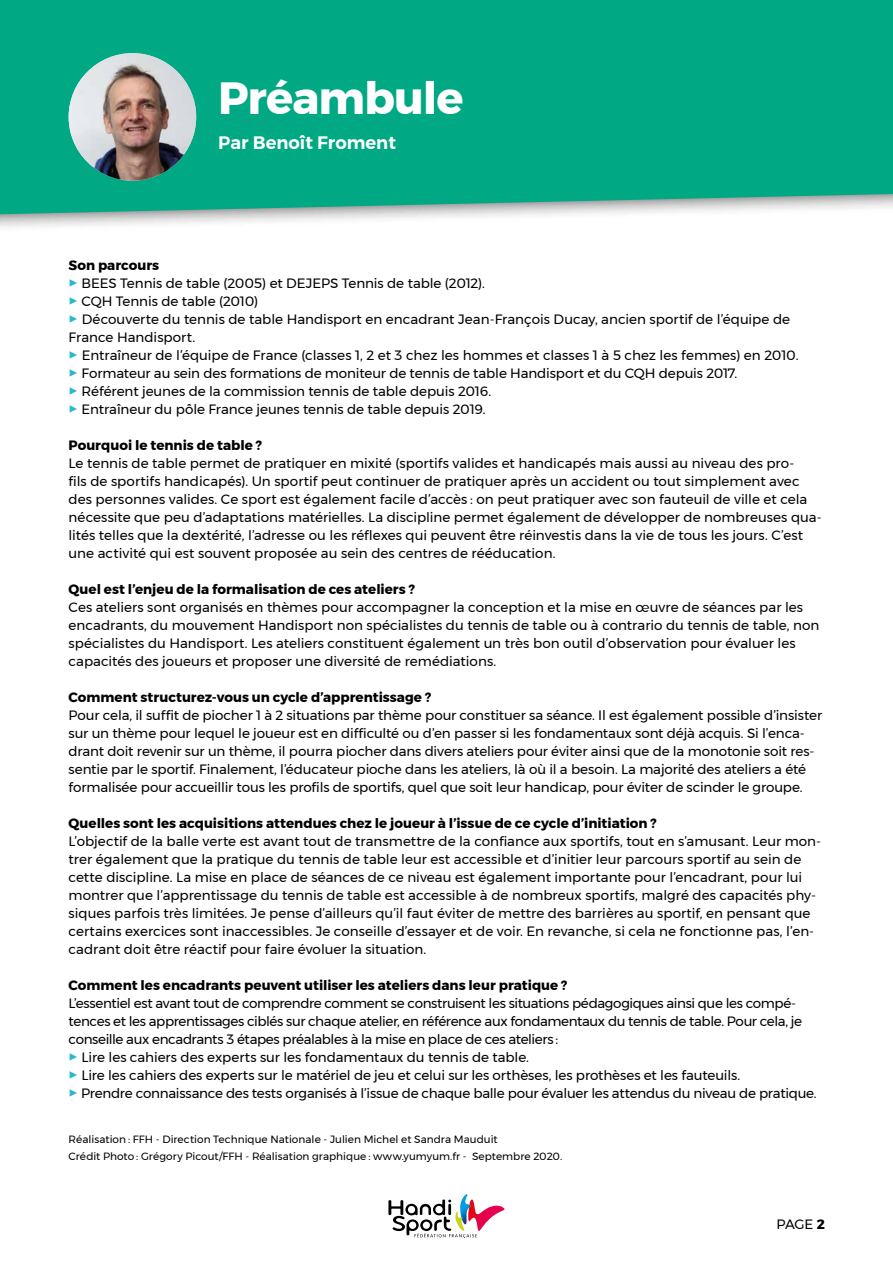
<style>
.page{position:relative;width:893px;height:1263px;background:#fff}
.page>*{position:absolute;margin:0;border:0;box-sizing:border-box;transform-origin:0 0}
.t1{font:700 45px "Montserrat";letter-spacing:-.02em;color:#fff}
.t2{font:600 18px "Montserrat";color:#fff}
.t3{font:13.5px/18px "Montserrat";letter-spacing:-.005em;color:#000}
.t4{font:700 13.5px "Montserrat";color:#000}
.t5{font:10.5px/16.5px "Montserrat";letter-spacing:.005em;color:#000}
.s1{font-weight:700}
.s2{font-family:"FF Dingbests";font-size:15px;color:#29b8ce}
</style>
<div class="page">
<svg style="left:388px;top:1194px;width:117px;height:44px"></svg>
<div style="left:0;top:0;width:893px;height:233px;background:#000;opacity:.75"></div>
<div style="left:0;top:0;width:893px;height:214px;background:#00a984"></div>
<img style="left:69px;top:53px;width:127px;height:128px;border-radius:64px">
<h1 class="t1" style="left:218px;top:61px;width:247px">Préambule</h1>
<h2 class="t2" style="left:218px;top:128px;width:179px">Par Benoît Froment</h2>
<p class="t3" style="left:69px;top:256px;width:731px"><span class="s1">Son parcours<br></span><span class="s2">&gt;</span> BEES Tennis de table (2005) et DEJEPS Tennis de table (2012).<br><span class="s2">&gt;</span> CQH Tennis de table (2010)<br><span class="s2">&gt;</span> Découverte du tennis de table Handisport en encadrant Jean-François Ducay, ancien sportif de l’équipe de France Handisport.<br><span class="s2">&gt;</span> Entraîneur de l’équipe de France (classes 1, 2 et 3 chez les hommes et classes 1 à 5 chez les femmes) en 2010. <span class="s2">&gt;</span> Formateur au sein des formations de moniteur de tennis de table Handisport et du CQH depuis 2017.<br><span class="s2">&gt;</span> Référent jeunes de la commission tennis de table depuis 2016.<br><span class="s2">&gt;</span> Entraîneur du pôle France jeunes tennis de table depuis 2019.</p>
<p class="t4" style="left:69px;top:435px;width:195px">Pourquoi le tennis de table ?</p>
<p class="t3" style="left:69px;top:454px;width:755px">Le tennis de table permet de pratiquer en mixité (sportifs valides et handicapés mais aussi au niveau des pro-<br>fils de sportifs handicapés). Un sportif peut continuer de pratiquer après un accident ou tout simplement avec des personnes valides. Ce sport est également facile d’accès : on peut pratiquer avec son fauteuil de ville et cela nécessite que peu d’adaptations matérielles. La discipline permet également de développer de nombreuses qua&shy;lités telles que la dextérité, l’adresse ou les réflexes qui peuvent être réinvestis dans la vie de tous les jours. C’est une activité qui est souvent proposée au sein des centres de rééducation.</p>
<p class="t4" style="left:69px;top:579px;width:348px">Quel est l’enjeu de la formalisation de ces ateliers ?</p>
<p class="t3" style="left:69px;top:598px;width:752px">Ces ateliers sont organisés en thèmes pour accompagner la conception et la mise en œuvre de séances par les encadrants, du mouvement Handisport non spécialistes du tennis de table ou à contrario du tennis de table, non spécialistes du Handisport. Les ateliers constituent également un très bon outil d’observation pour évaluer les capacités des joueurs et proposer une diversité de remédiations.</p>
<p class="t4" style="left:69px;top:687px;width:364px">Comment structurez-vous un cycle d’apprentissage ?</p>
<p class="t3" style="left:69px;top:706px;width:755px">Pour cela, il suffit de piocher 1 à 2 situations par thème pour constituer sa séance. Il est également possible d’insister sur un thème pour lequel le joueur est en difficulté ou d’en passer si les fondamentaux sont déjà acquis. Si l’enca&shy;drant doit revenir sur un thème, il pourra piocher dans divers ateliers pour éviter ainsi que de la monotonie soit res&shy;sentie par le sportif. Finalement, l’éducateur pioche dans les ateliers, là où il a besoin. La majorité des ateliers a été formalisée pour accueillir tous les profils de sportifs, quel que soit leur handicap, pour éviter de scinder le groupe.</p>
<p class="t4" style="left:69px;top:813px;width:589px">Quelles sont les acquisitions attendues chez le joueur à l’issue de ce cycle d’initiation ?</p>
<p class="t3" style="left:69px;top:832px;width:754px">L’objectif de la balle verte est avant tout de transmettre de la confiance aux sportifs, tout en s’amusant. Leur mon&shy;trer également que la pratique du tennis de table leur est accessible et d’initier leur parcours sportif au sein de cette discipline. La mise en place de séances de ce niveau est également importante pour l’encadrant, pour lui montrer que l’apprentissage du tennis de table est accessible à de nombreux sportifs, malgré des capacités phy&shy;siques parfois très limitées. Je pense d’ailleurs qu’il faut éviter de mettre des barrières au sportif, en pensant que certains exercices sont inaccessibles. Je conseille d’essayer et de voir. En revanche, si cela ne fonctionne pas, l’en&shy;cadrant doit être réactif pour faire évoluer la situation.</p>
<p class="t4" style="left:69px;top:975px;width:500px">Comment les encadrants peuvent utiliser les ateliers dans leur pratique ?</p>
<p class="t3" style="left:69px;top:994px;width:750px">L’essentiel est avant tout de comprendre comment se construisent les situations pédagogiques ainsi que les compé&shy;tences et les apprentissages ciblés sur chaque atelier, en référence aux fondamentaux du tennis de table. Pour cela, je conseille aux encadrants 3 étapes préalables à la mise en place de ces ateliers :<br><span class="s2">&gt;</span> Lire les cahiers des experts sur les fondamentaux du tennis de table.<br><span class="s2">&gt;</span> Lire les cahiers des experts sur le matériel de jeu et celui sur les orthèses, les prothèses et les fauteuils.<br><span class="s2">&gt;</span> Prendre connaissance des tests organisés à l’issue de chaque balle pour évaluer les attendus du niveau de pratique.</p>
<p class="t5" style="left:69px;top:1131px;width:495px">Réalisation : FFH - Direction Technique Nationale - Julien Michel et Sandra Mauduit<br>Crédit Photo : Grégory Picout/FFH - Réalisation graphique : www.yumyum.fr - Septembre 2020.</p>
<p class="t3" style="left:777px;top:1215px;width:50px">PAGE <span class="s1">2</span></p>
</div>
